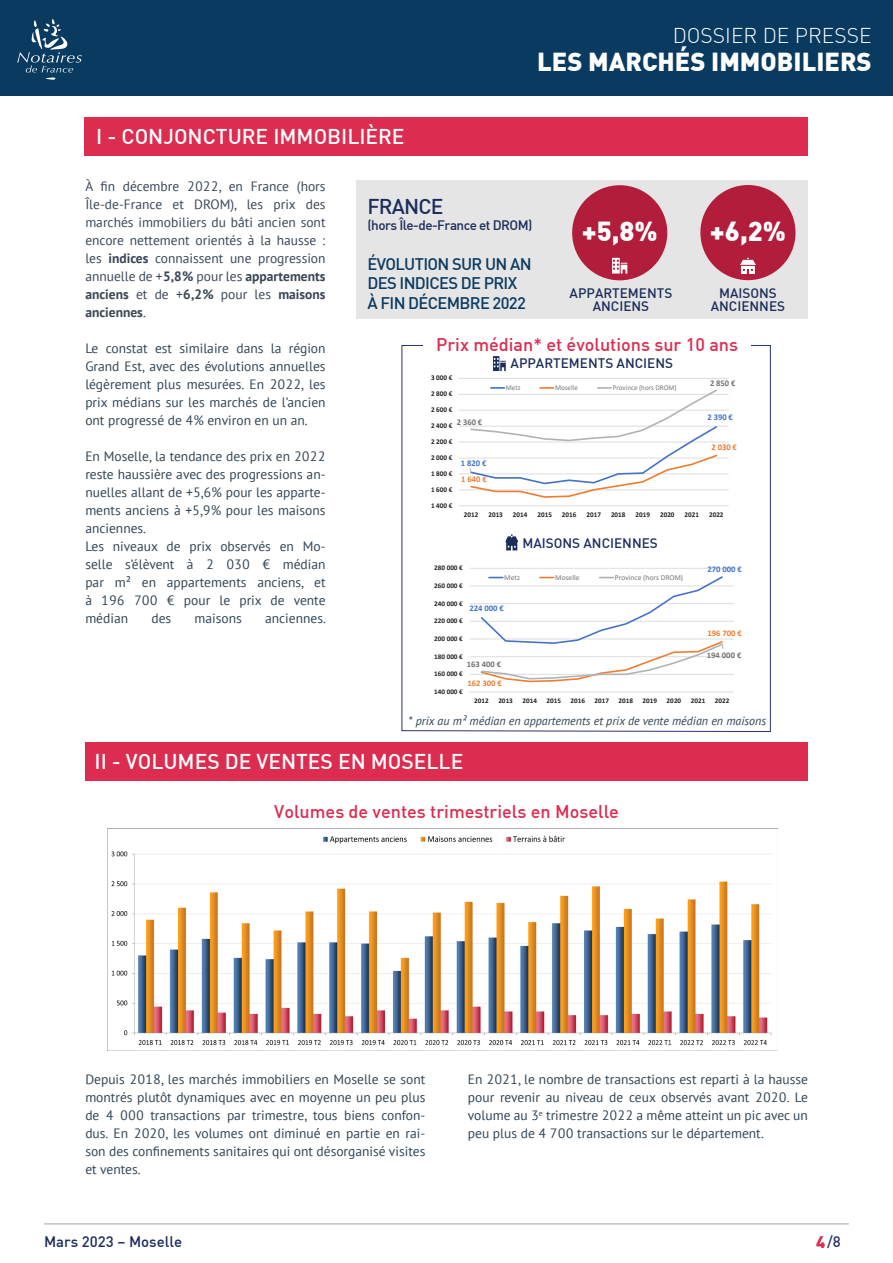
<style>
.page{position:relative;width:893px;height:1263px;background:#fff}
.page>*{position:absolute;margin:0;border:0;box-sizing:border-box;transform-origin:0 0}
.t1{font:900 27px "DIN";color:#fff}
.t2{font:900 25.5px "DIN";color:#fff}
.t3{font:500 21px "DIN";color:#fff}
.t4{font:300 21px "DIN";color:#fff}
.t5{font:500 21px "DIN";letter-spacing:-.04em;color:#1c2d5a}
.t6{font:500 18px "DIN";color:#dc2c4f}
.t7{font:500 16.5px "DIN";letter-spacing:-.04em;color:#093a60}
.t8{font:500 15px "DIN";color:#1c2d5a}
.t9{font:500 15px "DIN";color:#2d3170}
.t10{font:13.5px/18px "PT Sans";color:#314453;text-align:justify}
.t11{font:13.5px/18px "PT Sans";color:#394655;text-align:justify}
.t12{font:500 13.5px "DIN";color:#1c2d5a}
.t13{font:500 13.5px "DIN";letter-spacing:-.04em;color:#1c2d5a}
.t14{font:italic 12px "PT Sans";color:#314453}
.t15{font:700 8.7px "Calibri";color:#4472c4}
.t16{font:700 8.7px "Calibri";color:#ed7d31}
.t17{font:700 8.7px "Calibri";color:#767171}
.t18{font:700 8.55px "Calibri";color:#4472c4}
.t19{font:700 8.55px "Calibri";color:#ed7d31}
.t20{font:700 8.55px "Calibri";color:#767171}
.t21{font:7.5px "Calibri";color:#76787b}
.t22{font:700 7.2px "Calibri";color:#231f20}
.t23{font:7.2px "Calibri";color:#76787b}
.t24{font:700 7.05px "Calibri";color:#231f20}
.s1{font-weight:700}
.s2{font-weight:900;font-size:16.5px;color:#dc2c4f}
</style>
<div class="page">
<div style="left:0;top:0;width:893px;height:96px;background:#093a60"></div>
<hr style="left:44px;top:1223px;width:805px;height:1px;background:#c2c3c6">
<svg style="left:17px;top:19px;width:65px;height:61px"></svg>
<div style="left:85px;top:117px;width:723px;height:39px;background:#dc2c4f"></div>
<div style="left:85px;top:742px;width:723px;height:39px;background:#dc2c4f"></div>
<div style="left:357px;top:180px;width:451px;height:139px;background:#e5e5e5"></div>
<div style="left:572px;top:185px;width:95px;height:95px;background:#b11d3b;border-radius:50%"></div>
<div style="left:700px;top:185px;width:95px;height:95px;background:#b11d3b;border-radius:50%"></div>
<svg style="left:740px;top:258px;width:16px;height:16px"></svg>
<svg style="left:612px;top:258px;width:15px;height:16px"></svg>
<img style="left:107px;top:829px;width:665px;height:221px">
<svg style="left:401px;top:345px;width:370px;height:387px"></svg>
<hr style="left:459px;top:490px;width:270px;height:1px;background:#dcdddf">
<hr style="left:459px;top:474px;width:270px;height:1px;background:#dcdddf">
<hr style="left:459px;top:458px;width:270px;height:1px;background:#dcdddf">
<hr style="left:459px;top:442px;width:270px;height:1px;background:#dcdddf">
<hr style="left:459px;top:426px;width:270px;height:1px;background:#dcdddf">
<hr style="left:459px;top:410px;width:270px;height:1px;background:#dcdddf">
<hr style="left:459px;top:394px;width:270px;height:1px;background:#dcdddf">
<hr style="left:459px;top:378px;width:270px;height:1px;background:#dcdddf">
<hr style="left:459px;top:505px;width:270px;height:1px;background:#dcdddf">
<svg style="left:469px;top:387px;width:249px;height:112px"></svg>
<div style="left:423px;top:335px;width:328px;height:18px;background:#fff"></div>
<h3 class="t4" style="left:673px;top:23px;width:201px">DOSSIER DE PRESSE</h3>
<h2 class="t2" style="left:537px;top:45px;width:336px">LES MARCHÉS IMMOBILIERS</h2>
<p class="t3" style="left:96px;top:123px;width:310px">I - CONJONCTURE IMMOBILIÈRE</p>
<p class="t11" style="left:85px;top:177px;width:242px">À fin décembre 2022, en France (hors Île-de-France et DROM), les prix des marchés immobiliers du bâti ancien sont encore nettement orientés à la hausse : les <span class="s1">indices</span> connaissent une progression annuelle de +<span class="s1">5,8%</span> pour les <span class="s1">appartements anciens</span> et de +<span class="s1">6,2%</span> pour les <span class="s1">maisons anciennes</span>.</p>
<p class="t10" style="left:85px;top:339px;width:242px">Le constat est similaire dans la région Grand Est, avec des évolutions annuelles légèrement plus mesurées. En 2022, les prix médians sur les marchés de l’ancien ont progressé de 4% environ en un an.</p>
<p class="t10" style="left:85px;top:447px;width:242px">En Moselle, la tendance des prix en 2022 reste haussière avec des progressions an&shy;nuelles allant de +5,6% pour les apparte&shy;ments anciens à +5,9% pour les maisons anciennes.</p>
<p class="t10" style="left:85px;top:537px;width:242px">Les niveaux de prix observés en Mo&shy;selle s’élèvent à 2 030 € médian par m² en appartements anciens, et à 196 700 € pour le prix de vente médian</p>
<p class="t5" style="left:368px;top:193px;width:77px">FRANCE</p>
<p class="t13" style="left:368px;top:216px;width:166px">(hors Île-de-France et DROM)</p>
<p class="t7" style="left:368px;top:253px;width:166px">ÉVOLUTION SUR UN AN</p>
<p class="t7" style="left:368px;top:273px;width:151px">DES INDICES DE PRIX</p>
<p class="t7" style="left:368px;top:293px;width:160px">À FIN DÉCEMBRE 2022</p>
<p class="t1" style="left:582px;top:213px;width:77px">+5,8%</p>
<p class="t1" style="left:710px;top:213px;width:77px">+6,2%</p>
<p class="t12" style="left:570px;top:284px;width:104px">APPARTEMENTS</p>
<p class="t12" style="left:593px;top:298px;width:58px">ANCIENS</p>
<p class="t12" style="left:719px;top:284px;width:59px">MAISONS</p>
<p class="t12" style="left:711px;top:298px;width:76px">ANCIENNES</p>
<p class="t6" style="left:436px;top:332px;width:303px">Prix médian* et évolutions sur 10 ans</p>
<p class="t12" style="left:511px;top:354px;width:164px">APPARTEMENTS ANCIENS</p>
<p class="t22" style="left:431px;top:373px;width:23px">3 000 €</p>
<p class="t17" style="left:710px;top:377px;width:27px">2 850 €</p>
<p class="t23" style="left:506px;top:383px;width:16px">Metz</p>
<p class="t23" style="left:555px;top:383px;width:24px">Moselle</p>
<p class="t23" style="left:613px;top:383px;width:65px">Province (hors DROM)</p>
<p class="t22" style="left:431px;top:389px;width:23px">2 800 €</p>
<p class="t22" style="left:431px;top:405px;width:23px">2 600 €</p>
<p class="t15" style="left:707px;top:411px;width:27px">2 390 €</p>
<p class="t17" style="left:457px;top:416px;width:27px">2 360 €</p>
<p class="t22" style="left:431px;top:421px;width:23px">2 400 €</p>
<p class="t22" style="left:431px;top:437px;width:23px">2 200 €</p>
<p class="t16" style="left:711px;top:441px;width:27px">2 030 €</p>
<p class="t22" style="left:431px;top:452px;width:23px">2 000 €</p>
<p class="t15" style="left:461px;top:457px;width:27px">1 820 €</p>
<p class="t22" style="left:431px;top:468px;width:23px">1 800 €</p>
<p class="t16" style="left:461px;top:473px;width:27px">1 640 €</p>
<p class="t22" style="left:431px;top:484px;width:23px">1 600 €</p>
<p class="t22" style="left:431px;top:500px;width:23px">1 400 €</p>
<p class="t22" style="left:464px;top:510px;width:16px">2012</p>
<p class="t22" style="left:488px;top:510px;width:16px">2013</p>
<p class="t22" style="left:513px;top:510px;width:16px">2014</p>
<p class="t22" style="left:537px;top:510px;width:16px">2015</p>
<p class="t22" style="left:562px;top:510px;width:16px">2016</p>
<p class="t22" style="left:586px;top:510px;width:16px">2017</p>
<p class="t22" style="left:611px;top:510px;width:16px">2018</p>
<p class="t22" style="left:635px;top:510px;width:16px">2019</p>
<p class="t22" style="left:660px;top:510px;width:16px">2020</p>
<p class="t22" style="left:685px;top:510px;width:16px">2021</p>
<p class="t22" style="left:709px;top:510px;width:16px">2022</p>
<p class="t12" style="left:522px;top:535px;width:137px">MAISONS ANCIENNES</p>
<p class="t24" style="left:434px;top:563px;width:30px">280 000 €</p>
<p class="t18" style="left:707px;top:563px;width:36px">270 000 €</p>
<p class="t21" style="left:504px;top:572px;width:17px">Metz</p>
<p class="t21" style="left:555px;top:572px;width:26px">Moselle</p>
<p class="t21" style="left:615px;top:572px;width:70px">Province (hors DROM)</p>
<p class="t24" style="left:434px;top:581px;width:30px">260 000 €</p>
<p class="t24" style="left:434px;top:598px;width:30px">240 000 €</p>
<p class="t18" style="left:469px;top:602px;width:36px">224 000 €</p>
<p class="t10" style="left:151px;top:609px;width:21px">des</p>
<p class="t10" style="left:195px;top:609px;width:49px">maisons</p>
<p class="t10" style="left:265px;top:609px;width:62px">anciennes.</p>
<p class="t24" style="left:434px;top:616px;width:30px">220 000 €</p>
<p class="t24" style="left:434px;top:634px;width:30px">200 000 €</p>
<p class="t24" style="left:434px;top:651px;width:30px">180 000 €</p>
<p class="t20" style="left:467px;top:658px;width:36px">163 400 €</p>
<p class="t24" style="left:434px;top:669px;width:30px">160 000 €</p>
<p class="t19" style="left:467px;top:677px;width:36px">162 300 €</p>
<p class="t24" style="left:434px;top:687px;width:30px">140 000 €</p>
<p class="t19" style="left:707px;top:627px;width:36px">196 700 €</p>
<p class="t20" style="left:707px;top:649px;width:36px">194 000 €</p>
<p class="t24" style="left:474px;top:696px;width:16px">2012</p>
<p class="t24" style="left:498px;top:696px;width:16px">2013</p>
<p class="t24" style="left:522px;top:696px;width:16px">2014</p>
<p class="t24" style="left:546px;top:696px;width:16px">2015</p>
<p class="t24" style="left:570px;top:696px;width:16px">2016</p>
<p class="t24" style="left:594px;top:696px;width:16px">2017</p>
<p class="t24" style="left:619px;top:696px;width:16px">2018</p>
<p class="t24" style="left:643px;top:696px;width:16px">2019</p>
<p class="t24" style="left:667px;top:696px;width:16px">2020</p>
<p class="t24" style="left:691px;top:696px;width:16px">2021</p>
<p class="t24" style="left:715px;top:696px;width:16px">2022</p>
<p class="t14" style="left:409px;top:713px;width:359px">* prix au m² médian en appartements et prix de vente médian en maisons</p>
<p class="t3" style="left:95px;top:748px;width:370px">II - VOLUMES DE VENTES EN MOSELLE</p>
<p class="t6" style="left:274px;top:800px;width:346px">Volumes de ventes trimestriels en Moselle</p>
<p class="t10" style="left:85px;top:1070px;width:342px">Depuis 2018, les marchés immobiliers en Moselle se sont montrés plutôt dynamiques avec en moyenne un peu plus de 4 000 transactions par trimestre, tous biens confon&shy;dus. En 2020, les volumes ont diminué en partie en rai&shy;son des confinements sanitaires qui ont désorganisé visites et ventes.</p>
<p class="t10" style="left:468px;top:1070px;width:342px">En 2021, le nombre de transactions est reparti à la hausse pour revenir au niveau de ceux observés avant 2020. Le volume au 3<sup>e</sup> trimestre 2022 a même atteint un pic avec un peu plus de 4 700 transactions sur le département.</p>
<p class="t8" style="left:44px;top:1232px;width:140px">Mars 2023 – Moselle</p>
<p class="t9" style="left:816px;top:1232px;width:26px"><span class="s2">4</span>/8</p>
</div>
